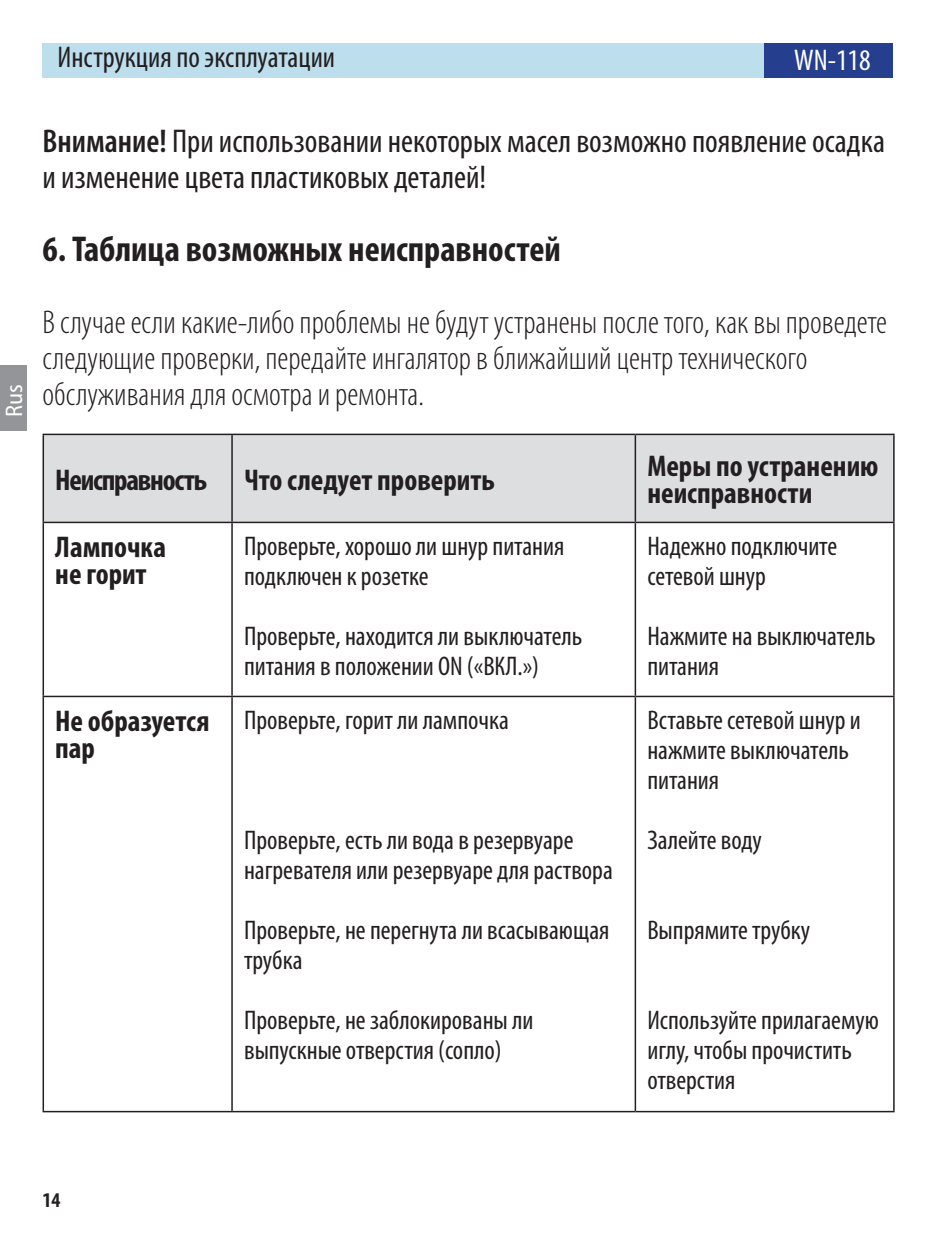
<style>
.page{position:relative;width:936px;height:1234px;background:#fff}
.page>*{position:absolute;margin:0;border:0;box-sizing:border-box;transform-origin:0 0}
.t1{font:700 condensed 36px "Myriad Pro";color:#231f20}
.t2{font:300 condensed 33px/36px "Myriad Pro";color:#231f20}
.t3{font:condensed 33px/36px "Myriad Pro";color:#231f20}
.t4{font:700 condensed 30px/27px "Myriad Pro";color:#231f20}
.t5{font:condensed 30px "Myriad Pro";color:#231f20}
.t6{font:condensed 30px "Myriad Pro";color:#fff}
.t7{font:condensed 27px/30px "Myriad Pro";color:#231f20}
.t8{font:semi-condensed 24px "Myriad Pro";color:#fff}
.t9{font:700 condensed 21px "Myriad Pro";color:#231f20}
.s1{font-weight:600}
</style>
<div class="page">
<div style="left:43px;top:43px;width:748px;height:34px;background:#bddeed"></div>
<div style="left:764px;top:43px;width:128px;height:34px;background:#253f8e"></div>
<div style="left:0;top:366px;width:27px;height:65px;background:#939598"></div>
<div style="left:44px;top:435px;width:849px;height:86px;background:#dddee0"></div>
<hr style="left:43px;top:433px;width:189px;height:2px;background:#231f20">
<hr style="left:43px;top:435px;width:1px;height:86px;background:#231f20">
<hr style="left:232px;top:433px;width:403px;height:2px;background:#231f20">
<hr style="left:231px;top:435px;width:2px;height:86px;background:#231f20">
<hr style="left:635px;top:433px;width:259px;height:2px;background:#231f20">
<hr style="left:634px;top:435px;width:2px;height:86px;background:#231f20">
<hr style="left:893px;top:435px;width:1px;height:86px;background:#231f20">
<hr style="left:43px;top:521px;width:189px;height:2px;background:#231f20">
<hr style="left:43px;top:523px;width:1px;height:172px;background:#231f20">
<hr style="left:232px;top:521px;width:403px;height:2px;background:#231f20">
<hr style="left:231px;top:523px;width:2px;height:172px;background:#231f20">
<hr style="left:635px;top:521px;width:259px;height:2px;background:#231f20">
<hr style="left:634px;top:523px;width:2px;height:172px;background:#231f20">
<hr style="left:893px;top:523px;width:1px;height:172px;background:#231f20">
<hr style="left:43px;top:695px;width:189px;height:2px;background:#231f20">
<hr style="left:43px;top:697px;width:1px;height:413px;background:#231f20">
<hr style="left:232px;top:695px;width:403px;height:2px;background:#231f20">
<hr style="left:231px;top:697px;width:2px;height:413px;background:#231f20">
<hr style="left:635px;top:695px;width:259px;height:2px;background:#231f20">
<hr style="left:634px;top:697px;width:2px;height:413px;background:#231f20">
<hr style="left:893px;top:697px;width:1px;height:413px;background:#231f20">
<hr style="left:43px;top:1110px;width:189px;height:2px;background:#231f20">
<hr style="left:232px;top:1110px;width:403px;height:2px;background:#231f20">
<hr style="left:635px;top:1110px;width:259px;height:2px;background:#231f20">
<p class="t5" style="left:58px;top:39px;width:279px">Инструкция по эксплуатации</p>
<p class="t6" style="left:794px;top:42px;width:78px">WN-118</p>
<p class="t8" style="left:1px;top:417px;width:34px;rotate:-90deg">Rus</p>
<p class="t3" style="left:43px;top:123px;width:844px"><span class="s1">Внимание!</span> При использовании некоторых масел возможно появление осадка и изменение цвета пластиковых деталей!</p>
<h1 class="t1" style="left:43px;top:226px;width:519px">6. Таблица возможных неисправностей</h1>
<p class="t2" style="left:43px;top:304px;width:846px">В случае если какие-либо проблемы не будут устранены после того, как вы проведете следующие проверки, передайте ингалятор в ближайший центр технического обслуживания для осмотра и ремонта.</p>
<p class="t4" style="left:55px;top:465px;width:441px">Неисправность Что следует проверить</p>
<p class="t4" style="left:55px;top:532px;width:112px">Лампочка не горит</p>
<p class="t7" style="left:244px;top:530px;width:322px">Проверьте, хорошо ли шнур питания подключен к розетке</p>
<p class="t7" style="left:244px;top:620px;width:340px">Проверьте, находится ли выключатель питания в положении ON («ВКЛ.»)</p>
<p class="t4" style="left:55px;top:706px;width:156px">Не образуется пар</p>
<p class="t7" style="left:244px;top:704px;width:266px">Проверьте, горит ли лампочка</p>
<p class="t7" style="left:244px;top:824px;width:370px">Проверьте, есть ли вода в резервуаре нагревателя или резервуаре для раствора</p>
<p class="t7" style="left:244px;top:914px;width:367px">Проверьте, не перегнута ли всасывающая трубка</p>
<p class="t7" style="left:244px;top:1004px;width:291px">Проверьте, не заблокированы ли выпускные отверстия (сопло)</p>
<p class="t4" style="left:647px;top:452px;width:233px">Меры по устранению неисправности</p>
<p class="t7" style="left:647px;top:530px;width:191px">Надежно подключите сетевой шнур</p>
<p class="t7" style="left:647px;top:620px;width:230px">Нажмите на выключатель питания</p>
<p class="t7" style="left:647px;top:704px;width:215px">Вставьте сетевой шнур и нажмите выключатель питания</p>
<p class="t7" style="left:647px;top:824px;width:116px">Залейте воду</p>
<p class="t7" style="left:647px;top:914px;width:164px">Выпрямите трубку</p>
<p class="t7" style="left:647px;top:1004px;width:233px">Используйте прилагаемую иглу, чтобы прочистить отверстия</p>
<p class="t9" style="left:43px;top:1186px;width:19px">14</p>
</div>
